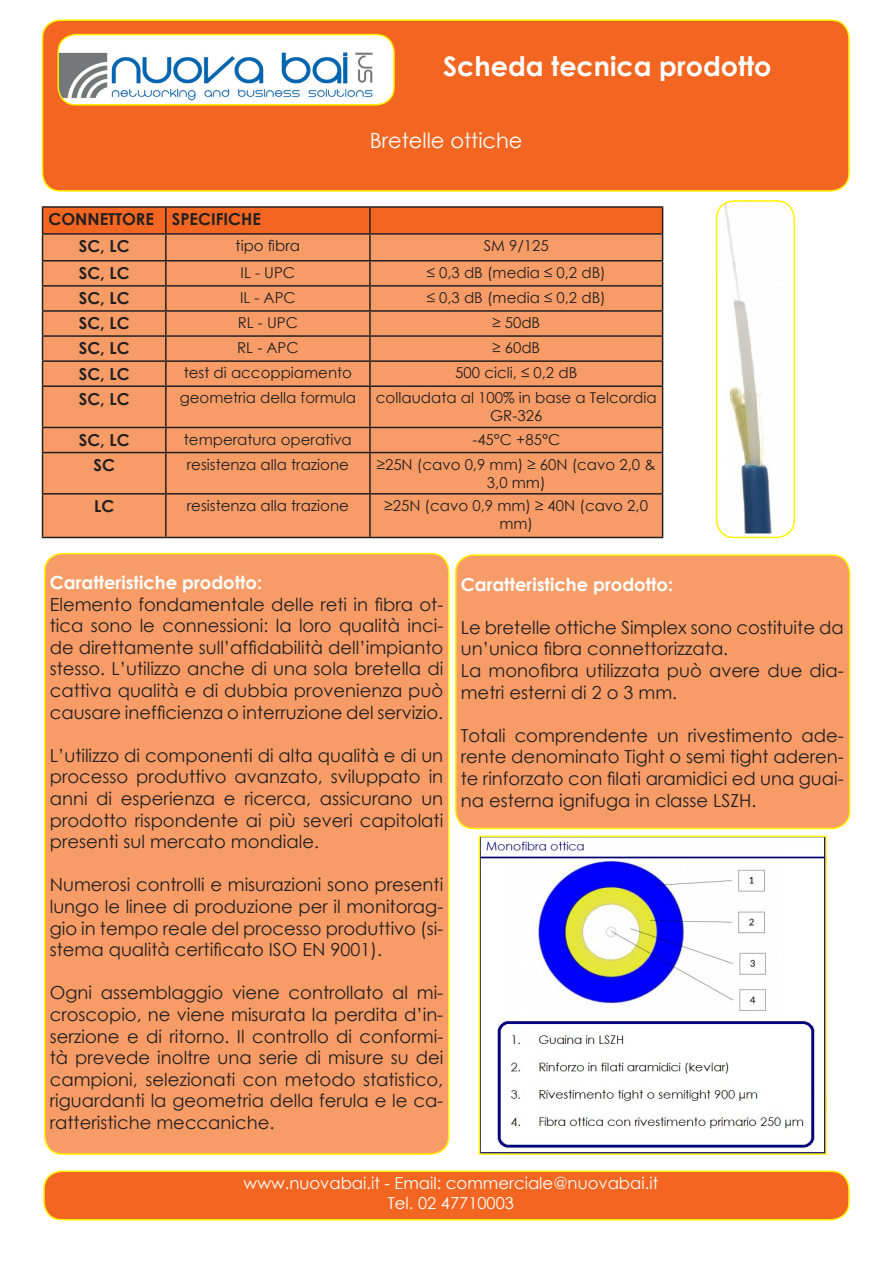
<style>
.page{position:relative;width:893px;height:1263px;background:#fff}
.page>*{position:absolute;margin:0;border:0;box-sizing:border-box;transform-origin:0 0}
.t1{font:700 27px "Century Gothic";color:#fff}
.t2{font:21px "Century Gothic";color:#fff}
.t3{font:18px/21.6px "Century Gothic";color:#231f20;text-align:justify}
.t4{font:700 18px "Century Gothic";color:#fff}
.t5{font:700 16.5px "Century Gothic";color:#231f20}
.t6{font:16.5px/19.8px "Century Gothic";color:#fff;text-align:center}
.t7{font:15px/18px "Century Gothic";color:#231f20;text-align:center}
</style>
<div class="page">
<div style="left:43px;top:20px;width:806px;height:171px;background:#f36621;border-radius:18px"></div>
<div style="left:42px;top:19px;width:808px;height:173px;border:2px solid #fff101;border-radius:18px"></div>
<div style="left:43px;top:387px;width:619px;height:150px;background:#f89c67"></div>
<hr style="left:42px;top:206px;width:124px;height:2px;background:#231f20">
<hr style="left:166px;top:206px;width:204px;height:2px;background:#231f20">
<hr style="left:370px;top:206px;width:293px;height:2px;background:#231f20">
<svg style="left:42px;top:207px;width:621px;height:178px;background:#e28856"></svg>
<hr style="left:42px;top:385px;width:124px;height:2px;background:#231f20">
<hr style="left:42px;top:387px;width:1px;height:40px;background:#231f20">
<hr style="left:166px;top:385px;width:204px;height:2px;background:#231f20">
<hr style="left:165px;top:387px;width:2px;height:40px;background:#231f20">
<hr style="left:370px;top:385px;width:293px;height:2px;background:#231f20">
<hr style="left:369px;top:387px;width:2px;height:40px;background:#231f20">
<hr style="left:662px;top:387px;width:1px;height:40px;background:#231f20">
<hr style="left:42px;top:427px;width:124px;height:1px;background:#231f20">
<svg style="left:42px;top:428px;width:1px;height:24px"></svg>
<hr style="left:166px;top:427px;width:204px;height:1px;background:#231f20">
<hr style="left:165px;top:428px;width:2px;height:24px;background:#231f20">
<hr style="left:370px;top:427px;width:293px;height:1px;background:#231f20">
<hr style="left:369px;top:428px;width:2px;height:24px;background:#231f20">
<svg style="left:662px;top:428px;width:1px;height:24px"></svg>
<hr style="left:42px;top:452px;width:124px;height:1px;background:#231f20">
<hr style="left:42px;top:453px;width:1px;height:40px;background:#231f20">
<hr style="left:166px;top:452px;width:204px;height:1px;background:#231f20">
<hr style="left:165px;top:453px;width:2px;height:40px;background:#231f20">
<hr style="left:370px;top:452px;width:293px;height:1px;background:#231f20">
<hr style="left:369px;top:453px;width:2px;height:40px;background:#231f20">
<hr style="left:662px;top:453px;width:1px;height:40px;background:#231f20">
<hr style="left:42px;top:493px;width:124px;height:2px;background:#231f20">
<hr style="left:42px;top:495px;width:1px;height:42px;background:#231f20">
<hr style="left:166px;top:493px;width:204px;height:2px;background:#231f20">
<hr style="left:165px;top:495px;width:2px;height:42px;background:#231f20">
<hr style="left:370px;top:493px;width:293px;height:2px;background:#231f20">
<hr style="left:369px;top:495px;width:2px;height:42px;background:#231f20">
<hr style="left:662px;top:495px;width:1px;height:42px;background:#231f20">
<hr style="left:42px;top:537px;width:124px;height:1px;background:#231f20">
<hr style="left:166px;top:537px;width:204px;height:1px;background:#231f20">
<hr style="left:370px;top:537px;width:293px;height:1px;background:#231f20">
<div style="left:45px;top:554px;width:404px;height:600px;background:#f89c67;border-radius:18px"></div>
<div style="left:44px;top:553px;width:405px;height:602px;border:2px solid #fff101;border-radius:18px"></div>
<div style="left:456px;top:555px;width:394px;height:273px;background:#f89c67;border-radius:18px"></div>
<div style="left:455px;top:554px;width:395px;height:275px;border:2px solid #fff101;border-radius:18px"></div>
<img style="left:482px;top:841px;width:342px;height:311px">
<div style="left:479px;top:836px;width:348px;height:319px;border:2px solid #fff101"></div>
<img style="left:716px;top:201px;width:78px;height:336px">
<div style="left:716px;top:200px;width:79px;height:338px;border:2px solid #fff101;border-radius:18px"></div>
<div style="left:44px;top:1171px;width:805px;height:49px;background:#f36621;border-radius:18px"></div>
<div style="left:43px;top:1170px;width:807px;height:50px;border:2px solid #fff101;border-radius:18px"></div>
<img style="left:58px;top:35px;width:334px;height:68px">
<div style="left:57px;top:34px;width:338px;height:72px;border:2px solid #fff101;border-radius:18px"></div>
<p class="t1" style="left:443px;top:46px;width:330px">Scheda tecnica prodotto</p>
<p class="t2" style="left:370px;top:125px;width:154px">Bretelle ottiche</p>
<p class="t5" style="left:49px;top:207px;width:107px">CONNETTORE</p>
<p class="t5" style="left:172px;top:207px;width:91px">SPECIFICHE</p>
<p class="t5" style="left:79px;top:234px;width:52px">SC, LC</p>
<p class="t7" style="left:236px;top:236px;width:66px">tipo fibra</p>
<p class="t7" style="left:484px;top:236px;width:67px">SM 9/125</p>
<p class="t5" style="left:79px;top:261px;width:52px">SC, LC</p>
<p class="t7" style="left:241px;top:263px;width:56px">IL - UPC</p>
<p class="t7" style="left:427px;top:263px;width:181px">≤ 0,3 dB (media ≤ 0,2 dB)</p>
<p class="t5" style="left:79px;top:286px;width:52px">SC, LC</p>
<p class="t7" style="left:240px;top:288px;width:57px">IL - APC</p>
<p class="t7" style="left:427px;top:288px;width:181px">≤ 0,3 dB (media ≤ 0,2 dB)</p>
<p class="t5" style="left:79px;top:311px;width:52px">SC, LC</p>
<p class="t7" style="left:238px;top:314px;width:62px">RL - UPC</p>
<p class="t7" style="left:492px;top:314px;width:49px">≥ 50dB</p>
<p class="t5" style="left:79px;top:336px;width:52px">SC, LC</p>
<p class="t7" style="left:237px;top:339px;width:63px">RL - APC</p>
<p class="t7" style="left:492px;top:339px;width:49px">≥ 60dB</p>
<p class="t5" style="left:79px;top:361px;width:52px">SC, LC</p>
<p class="t7" style="left:184px;top:364px;width:170px">test di accoppiamento</p>
<p class="t7" style="left:455px;top:364px;width:124px">500 cicli, ≤ 0,2 dB</p>
<p class="t5" style="left:79px;top:386px;width:52px">SC, LC</p>
<p class="t7" style="left:180px;top:389px;width:178px">geometria della formula</p>
<p class="t7" style="left:376px;top:389px;width:282px">collaudata al 100% in base a Telcordia<br>GR-326</p>
<p class="t5" style="left:79px;top:427px;width:52px">SC, LC</p>
<p class="t7" style="left:184px;top:430px;width:169px">temperatura operativa</p>
<p class="t7" style="left:472px;top:430px;width:89px">-45°C +85°C</p>
<p class="t5" style="left:93px;top:452px;width:23px">SC</p>
<p class="t7" style="left:187px;top:455px;width:164px">resistenza alla trazione</p>
<p class="t7" style="left:377px;top:455px;width:280px">≥25N (cavo 0,9 mm) ≥ 60N (cavo 2,0 &amp;<br>3,0 mm)</p>
<p class="t5" style="left:94px;top:494px;width:22px">LC</p>
<p class="t7" style="left:187px;top:496px;width:164px">resistenza alla trazione</p>
<p class="t7" style="left:385px;top:496px;width:265px">≥25N (cavo 0,9 mm) ≥ 40N (cavo 2,0 mm)</p>
<p class="t4" style="left:50px;top:569px;width:214px">Caratteristiche prodotto:</p>
<p class="t3" style="left:50px;top:593px;width:395px">Elemento fondamentale delle reti in fibra ot&shy;tica sono le connessioni: la loro qualità inci&shy;de direttamente sull’affidabilità dell’impianto stesso. L’utilizzo anche di una sola bretella di cattiva qualità e di dubbia provenienza può causare inefficienza o interruzione del servizio.</p>
<p class="t3" style="left:50px;top:744px;width:395px">L’utilizzo di componenti di alta qualità e di un processo produttivo avanzato, sviluppato in anni di esperienza e ricerca, assicurano un prodotto rispondente ai più severi capitolati presenti sul mercato mondiale.</p>
<p class="t3" style="left:50px;top:874px;width:395px">Numerosi controlli e misurazioni sono presenti lungo le linee di produzione per il monitorag&shy;gio in tempo reale del processo produttivo (si&shy;stema qualità certificato ISO EN 9001).</p>
<p class="t3" style="left:50px;top:982px;width:395px">Ogni assemblaggio viene controllato al mi&shy;croscopio, ne viene misurata la perdita d’in&shy;serzione e di ritorno. Il controllo di conformi&shy;tà prevede inoltre una serie di misure su dei campioni, selezionati con metodo statistico, riguardanti la geometria della ferula e le ca&shy;ratteristiche meccaniche.</p>
<p class="t4" style="left:461px;top:570px;width:214px">Caratteristiche prodotto:</p>
<p class="t3" style="left:461px;top:616px;width:384px">Le bretelle ottiche Simplex sono costituite da un’unica fibra connettorizzata.</p>
<p class="t3" style="left:461px;top:659px;width:384px">La monofibra utilizzata può avere due dia&shy;metri esterni di 2 o 3 mm.</p>
<p class="t3" style="left:461px;top:724px;width:385px">Totali comprendente un rivestimento ade&shy;rente denominato Tight o semi tight aderen&shy;te rinforzato con filati aramidici ed una guai&shy;na esterna ignifuga in classe LSZH.</p>
<p class="t6" style="left:244px;top:1173px;width:416px">www.nuovabai.it - Email: commerciale@nuovabai.it<br>Tel. 02 47710003</p>
</div>
